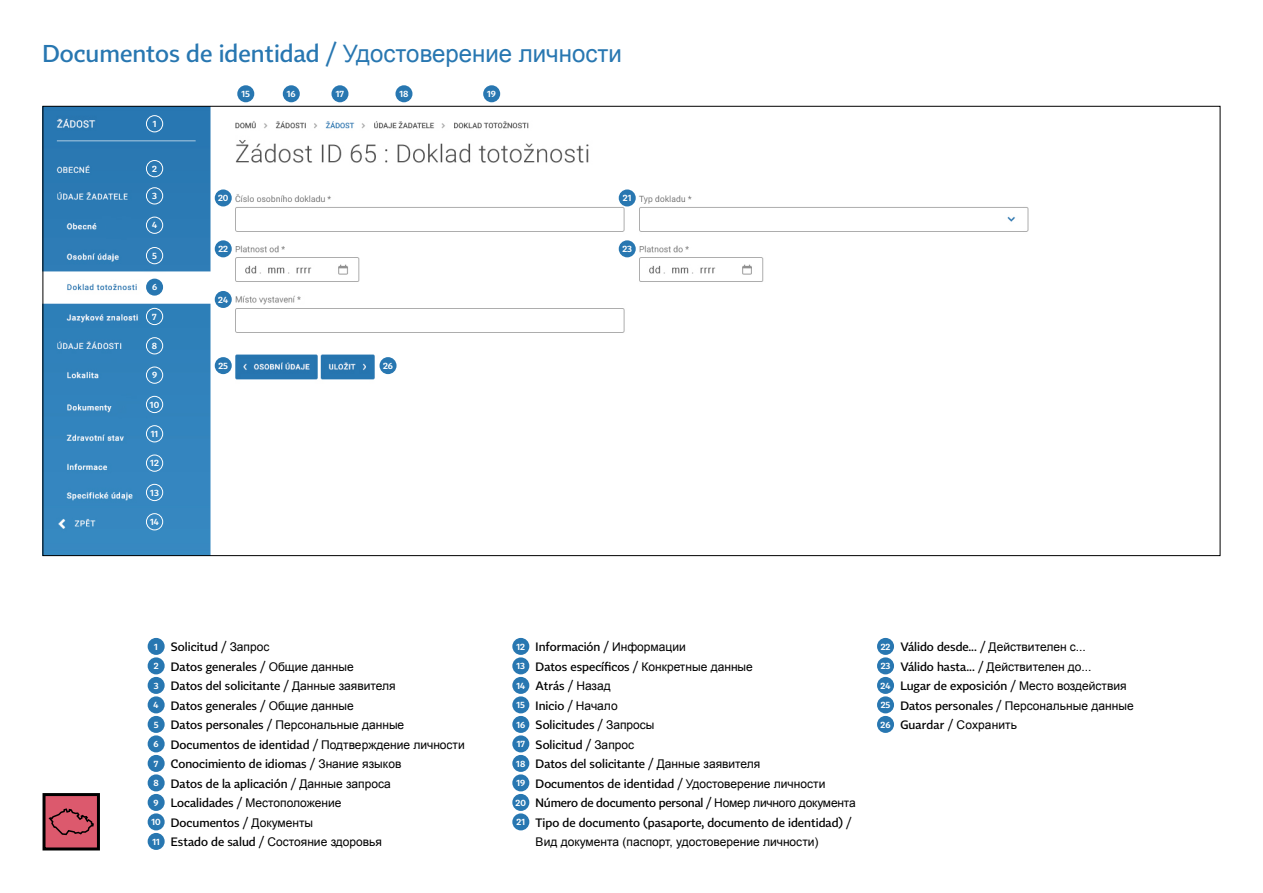
<style>
.page{position:relative;width:1263px;height:893px;background:#fff}
.page>*{position:absolute;margin:0;border:0;box-sizing:border-box;transform-origin:0 0}
.t1{font:500 24px "Tabac Sans";color:#2877b1}
.t2{font:500 12px/19.5px "Tabac Sans";color:#000}
.t3{font:12px/19.5px "Arial";color:#000}
.t4{font:600 9px "Tabac Sans";color:#fff}
.s1{font-family:"Arial";font-weight:400}
.s2{font-weight:600;font-size:9px;color:#fff}
.s3{font-family:"Tabac Sans";font-weight:600;font-size:9px;color:#fff}
.s4{font-family:"Tabac Sans";font-weight:500}
</style>
<div class="page">
<div style="left:148px;top:638px;width:17px;height:17px;background:#2877b1;border-radius:50%"></div>
<div style="left:148px;top:657px;width:17px;height:17px;background:#2877b1;border-radius:50%"></div>
<div style="left:148px;top:677px;width:17px;height:17px;background:#2877b1;border-radius:50%"></div>
<div style="left:148px;top:696px;width:17px;height:17px;background:#2877b1;border-radius:50%"></div>
<div style="left:148px;top:716px;width:17px;height:17px;background:#2877b1;border-radius:50%"></div>
<div style="left:148px;top:735px;width:17px;height:17px;background:#2877b1;border-radius:50%"></div>
<div style="left:148px;top:755px;width:17px;height:17px;background:#2877b1;border-radius:50%"></div>
<div style="left:148px;top:774px;width:17px;height:17px;background:#2877b1;border-radius:50%"></div>
<div style="left:148px;top:794px;width:17px;height:17px;background:#2877b1;border-radius:50%"></div>
<div style="left:148px;top:813px;width:17px;height:17px;background:#2877b1;border-radius:50%"></div>
<div style="left:148px;top:833px;width:17px;height:17px;background:#2877b1;border-radius:50%"></div>
<div style="left:512px;top:638px;width:17px;height:17px;background:#2877b1;border-radius:50%"></div>
<div style="left:512px;top:657px;width:17px;height:17px;background:#2877b1;border-radius:50%"></div>
<div style="left:512px;top:677px;width:17px;height:17px;background:#2877b1;border-radius:50%"></div>
<div style="left:512px;top:696px;width:17px;height:17px;background:#2877b1;border-radius:50%"></div>
<div style="left:512px;top:716px;width:17px;height:17px;background:#2877b1;border-radius:50%"></div>
<div style="left:512px;top:735px;width:17px;height:17px;background:#2877b1;border-radius:50%"></div>
<div style="left:512px;top:755px;width:17px;height:17px;background:#2877b1;border-radius:50%"></div>
<div style="left:512px;top:774px;width:17px;height:17px;background:#2877b1;border-radius:50%"></div>
<div style="left:512px;top:794px;width:17px;height:17px;background:#2877b1;border-radius:50%"></div>
<div style="left:512px;top:813px;width:17px;height:17px;background:#2877b1;border-radius:50%"></div>
<div style="left:877px;top:638px;width:17px;height:17px;background:#2877b1;border-radius:50%"></div>
<div style="left:877px;top:657px;width:17px;height:17px;background:#2877b1;border-radius:50%"></div>
<div style="left:877px;top:677px;width:17px;height:17px;background:#2877b1;border-radius:50%"></div>
<div style="left:877px;top:696px;width:17px;height:17px;background:#2877b1;border-radius:50%"></div>
<div style="left:877px;top:716px;width:17px;height:17px;background:#2877b1;border-radius:50%"></div>
<img style="left:45px;top:108px;width:984px;height:446px">
<div style="left:146px;top:115px;width:17px;height:17px;border:1px solid #fff;border-radius:50%"></div>
<div style="left:237px;top:85px;width:17px;height:17px;background:#2877b1;border-radius:50%"></div>
<div style="left:215px;top:189px;width:17px;height:17px;background:#2877b1;border-radius:50%"></div>
<div style="left:619px;top:189px;width:17px;height:17px;background:#2877b1;border-radius:50%"></div>
<div style="left:215px;top:240px;width:17px;height:17px;background:#2877b1;border-radius:50%"></div>
<div style="left:215px;top:291px;width:17px;height:17px;background:#2877b1;border-radius:50%"></div>
<div style="left:146px;top:279px;width:17px;height:17px;background:#2877b1;border-radius:50%"></div>
<div style="left:619px;top:240px;width:17px;height:17px;background:#2877b1;border-radius:50%"></div>
<div style="left:215px;top:357px;width:17px;height:17px;background:#2877b1;border-radius:50%"></div>
<div style="left:379px;top:357px;width:17px;height:17px;background:#2877b1;border-radius:50%"></div>
<div style="left:283px;top:85px;width:17px;height:17px;background:#2877b1;border-radius:50%"></div>
<div style="left:331px;top:85px;width:17px;height:17px;background:#2877b1;border-radius:50%"></div>
<div style="left:395px;top:85px;width:17px;height:17px;background:#2877b1;border-radius:50%"></div>
<div style="left:483px;top:85px;width:17px;height:17px;background:#2877b1;border-radius:50%"></div>
<div style="left:146px;top:160px;width:17px;height:17px;border:1px solid #fff;border-radius:50%"></div>
<div style="left:146px;top:187px;width:17px;height:17px;border:1px solid #fff;border-radius:50%"></div>
<div style="left:146px;top:217px;width:17px;height:17px;border:1px solid #fff;border-radius:50%"></div>
<div style="left:146px;top:247px;width:17px;height:17px;border:1px solid #fff;border-radius:50%"></div>
<div style="left:146px;top:308px;width:17px;height:17px;border:1px solid #fff;border-radius:50%"></div>
<div style="left:146px;top:337px;width:17px;height:17px;border:1px solid #fff;border-radius:50%"></div>
<div style="left:146px;top:367px;width:17px;height:17px;border:1px solid #fff;border-radius:50%"></div>
<div style="left:146px;top:396px;width:17px;height:17px;border:1px solid #fff;border-radius:50%"></div>
<div style="left:146px;top:425px;width:17px;height:17px;border:1px solid #fff;border-radius:50%"></div>
<div style="left:146px;top:455px;width:17px;height:17px;border:1px solid #fff;border-radius:50%"></div>
<div style="left:146px;top:484px;width:17px;height:17px;border:1px solid #fff;border-radius:50%"></div>
<div style="left:146px;top:513px;width:17px;height:17px;border:1px solid #fff;border-radius:50%"></div>
<div style="left:44px;top:794px;width:54px;height:55px;background:#dc596d"></div>
<div style="left:43px;top:793px;width:57px;height:57px;border:3px solid #000"></div>
<svg style="left:48px;top:808px;width:46px;height:28px"></svg>
<h1 class="t1" style="left:43px;top:39px;width:581px">Documentos de identidad / <span class="s1">Удостоверение личности</span></h1>
<p class="t4" style="left:153px;top:118px;width:5px">1</p>
<p class="t4" style="left:152px;top:163px;width:6px">2</p>
<p class="t4" style="left:152px;top:190px;width:6px">3</p>
<p class="t4" style="left:152px;top:220px;width:7px">4</p>
<p class="t4" style="left:152px;top:250px;width:6px">5</p>
<p class="t4" style="left:152px;top:282px;width:7px">6</p>
<p class="t4" style="left:152px;top:311px;width:6px">7</p>
<p class="t4" style="left:152px;top:340px;width:7px">8</p>
<p class="t4" style="left:152px;top:370px;width:7px">9</p>
<p class="t4" style="left:150px;top:399px;width:11px">10</p>
<p class="t4" style="left:151px;top:428px;width:9px">11</p>
<p class="t4" style="left:150px;top:458px;width:10px">12</p>
<p class="t4" style="left:150px;top:487px;width:10px">13</p>
<p class="t4" style="left:150px;top:516px;width:10px">14</p>
<p class="t4" style="left:241px;top:88px;width:10px">15</p>
<p class="t4" style="left:287px;top:88px;width:10px">16</p>
<p class="t4" style="left:336px;top:88px;width:10px">17</p>
<p class="t4" style="left:399px;top:88px;width:11px">18</p>
<p class="t4" style="left:487px;top:88px;width:10px">19</p>
<p class="t4" style="left:218px;top:192px;width:12px">20</p>
<p class="t4" style="left:623px;top:192px;width:10px">21</p>
<p class="t4" style="left:218px;top:243px;width:11px">22</p>
<p class="t4" style="left:218px;top:294px;width:11px">24</p>
<p class="t4" style="left:218px;top:360px;width:11px">25</p>
<p class="t4" style="left:383px;top:360px;width:11px">26</p>
<p class="t4" style="left:622px;top:243px;width:11px">23</p>
<p class="t2" style="left:154px;top:637px;width:244px"><span class="s2">1</span> Solicitud / <span class="s1">Запрос<br></span><span class="s2">2</span> Datos generales / <span class="s1">Общие данные<br></span><span class="s2">3</span> Datos del solicitante / <span class="s1">Данные заявителя<br></span><span class="s2">4</span> Datos generales / <span class="s1">Общие данные</span></p>
<p class="t3" style="left:154px;top:715px;width:252px"><span class="s3">5</span> <span class="s4">Datos personales /</span> Персональные данные</p>
<p class="t2" style="left:153px;top:735px;width:313px"><span class="s2">6</span> Documentos de identidad / <span class="s1">Подтверждение личности<br></span><span class="s2">7</span> Conocimiento de idiomas / <span class="s1">Знание языков<br></span><span class="s2">8</span> Datos de la aplicación / <span class="s1">Данные запросa</span></p>
<p class="t3" style="left:154px;top:793px;width:189px"><span class="s3">9</span> <span class="s4">Localidades /</span> Mестоположение</p>
<p class="t2" style="left:151px;top:813px;width:163px"><span class="s2">10</span> Documentos / <span class="s1">Документы</span></p>
<p class="t3" style="left:152px;top:832px;width:231px"><span class="s3">11</span> <span class="s4">Estado de salud /</span> Cостояние здоровья</p>
<p class="t2" style="left:516px;top:637px;width:342px"><span class="s2">12</span> Información / <span class="s1">Информации<br></span><span class="s2">13</span> Datos específicos / <span class="s1">Конкретные данные<br></span><span class="s2">14</span> Atrás / <span class="s1">Назад<br></span><span class="s2">15</span> Inicio / <span class="s1">начало<br></span><span class="s2">16</span> Solicitudes / <span class="s1">запросы<br></span><span class="s2">17</span> Solicitud / <span class="s1">запрос<br></span><span class="s2">18</span> Datos del solicitante / <span class="s1">данные заявителя<br></span><span class="s2">19</span> Documentos de identidad / <span class="s1">удостоверение личности<br></span><span class="s2">20</span> Número de documento personal / <span class="s1">Номер личного документа </span><span class="s2">21</span> Tipo de documento (pasaporte, documento de identidad) /</p>
<p class="t3" style="left:536px;top:832px;width:284px">Вид документа (паспорт, удостоверение личности)</p>
<p class="t3" style="left:881px;top:637px;width:212px"><span class="s3">22</span> <span class="s4">Válido desde... /</span> Действителен с...<br><span class="s3">23</span> <span class="s4">Válido hasta... /</span> Действителен до...</p>
<p class="t2" style="left:880px;top:676px;width:248px"><span class="s2">24</span> Lugar de exposición / <span class="s1">Mесто воздействия</span></p>
<p class="t3" style="left:880px;top:696px;width:255px"><span class="s3">25</span> <span class="s4">Datos personales /</span> Персональные данные<br><span class="s3">26</span> <span class="s4">Guardar /</span> Cохранить</p>
</div>
